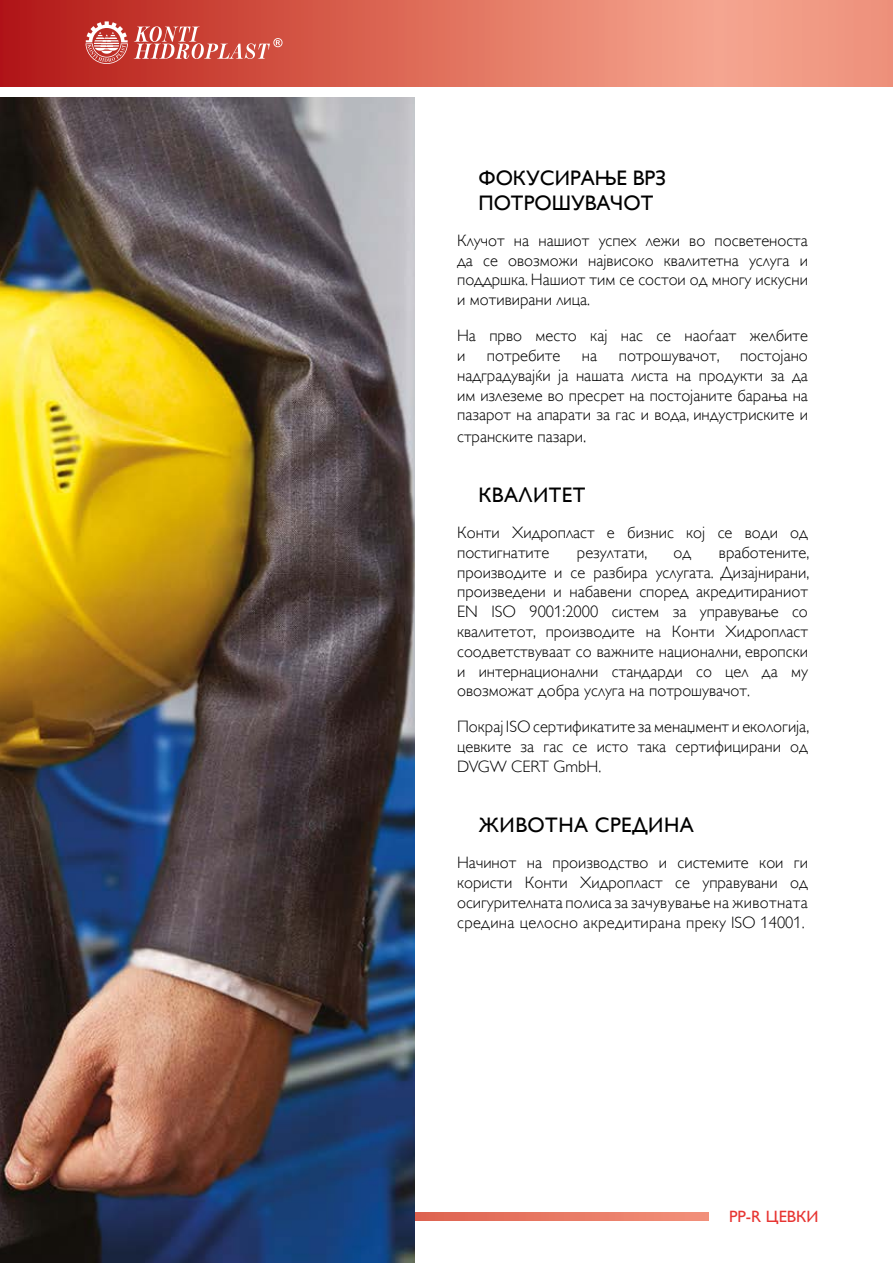
<style>
.page{position:relative;width:893px;height:1263px;background:#fff}
.page>*{position:absolute;margin:0;border:0;box-sizing:border-box;transform-origin:0 0}
.t1{font:21px/25.2px "Gill Sans Alt One WGL";color:#000}
.t2{font:21px "Gill Sans Alt One WGL";letter-spacing:.02em;color:#000}
.t3{font:16.5px/19.8px "Gill Sans Alt One WGL Light";color:#000;text-align:justify}
.t4{font:16.5px "Gill Sans Alt One WGL";color:#e73431}
.s1{font-size:18px}
</style>
<div class="page">
<img style="left:0;top:0;width:893px;height:86px">
<svg style="left:86px;top:21px;width:42px;height:43px"></svg>
<svg style="left:134px;top:26px;width:148px;height:33px;background:#d56b61"></svg>
<img style="left:415px;top:1212px;width:294px;height:8px">
<img style="left:0;top:98px;width:415px;height:1165px">
<p class="t1" style="left:478px;top:165px;width:189px">ФОКУСИРАЊЕ ВРЗ<br>ПОТРОШУВАЧОТ</p>
<p class="t3" style="left:457px;top:230px;width:352px">Клучот на нашиот успех лежи во посветеноста да се овозможи највисоко квалитетна услуга и поддршка. Нашиот тим се состои од многу искусни и мотивирани лица.</p>
<p class="t3" style="left:457px;top:326px;width:352px">На прво место кај нас се наоѓаат желбите и</p>
<p class="t3" style="left:487px;top:346px;width:75px">потребите</p>
<p class="t3" style="left:582px;top:346px;width:17px">на</p>
<p class="t3" style="left:457px;top:346px;width:352px;text-indent:162px">потрошувачот, постојано надградувајќи ја нашата листа на продукти за да им излеземе во пресрет на постојаните барања на пазарот на апарати за гас и вода, индустриските и</p>
<p class="t3" style="left:457px;top:427px;width:131px">странските пазари<span class="s1">.</span></p>
<p class="t2" style="left:478px;top:480px;width:109px">КВАЛИТЕТ</p>
<p class="t3" style="left:457px;top:523px;width:352px">Конти Хидропласт е бизнис кој се води од постигнатите</p>
<p class="t3" style="left:457px;top:542px;width:354px;text-indent:262px">вработените, производите и се разбира услугата. Дизајнирани, произведени и набавени според акредитираниот EN ISO 9001:2000 систем за управување со квалитетот, производите на Конти Хидропласт соодветствуваат со важните национални, европски и интернационални стандарди со цел да му овозможат добра услуга на потрошувачот.</p>
<p class="t3" style="left:457px;top:717px;width:354px">Покрај ISO сертификатите за менаџмент и екологија, цевките за гас се исто така сертифицирани од DVGW CERT GmbH.</p>
<p class="t3" style="left:577px;top:542px;width:72px">резултати,</p>
<p class="t3" style="left:673px;top:542px;width:19px">од</p>
<p class="t2" style="left:478px;top:810px;width:217px">ЖИВОТНА СРЕДИНА</p>
<p class="t3" style="left:457px;top:853px;width:352px">Начинот на производство и системите кои ги користи Конти Хидропласт се управувани од осигурителната полиса за зачувување на животната средина целосно акредитирана преку ISO 14001.</p>
<p class="t4" style="left:729px;top:1205px;width:91px">PP-R ЦЕВКИ</p>
</div>
